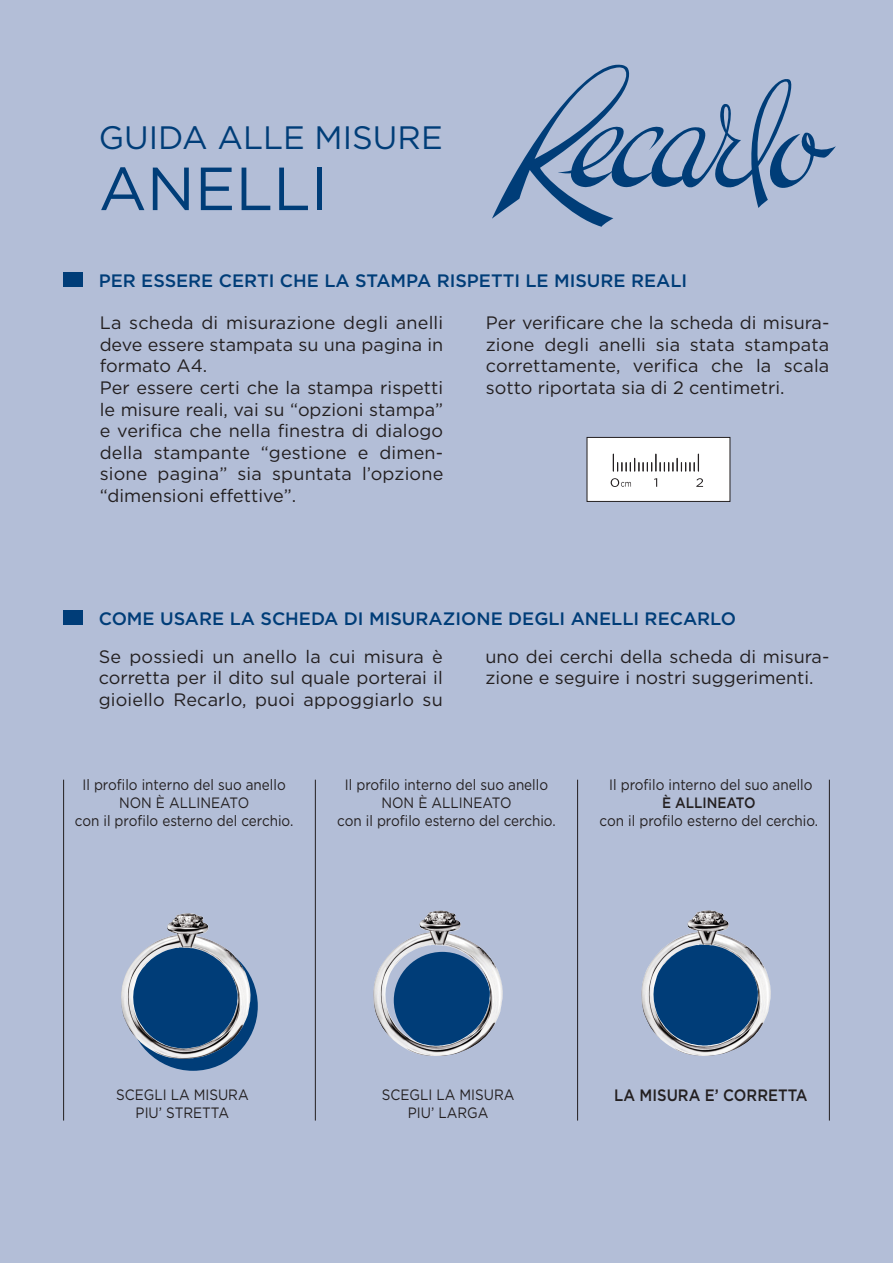
<style>
.page{position:relative;width:893px;height:1263px;background:#fff}
.page>*{position:absolute;margin:0;border:0;box-sizing:border-box;transform-origin:0 0}
.t1{font:60.75px "Gotham";color:#003d78}
.t2{font:32.4px "Gotham";color:#003d78}
.t3{font:18px/21.6px "Gotham";color:#231f20}
.t4{font:500 18px "Gotham";color:#003d78}
.t5{font:500 16.5px "Gotham";color:#231f20;scale:.9 1}
.t6{font:15px/18px "Gotham";color:#231f20;text-align:center;scale:.9 1}
.t7{font:500 15px "Gotham";color:#231f20;scale:.9 1}
</style>
<div class="page">
<div style="left:0;top:0;width:892px;height:1263px;background:#b3bed7"></div>
<div style="left:587px;top:437px;width:143px;height:64px;background:#fff"></div>
<svg style="left:612px;top:454px;width:87px;height:17px"></svg>
<svg style="left:610px;top:478px;width:21px;height:9px"></svg>
<svg style="left:696px;top:478px;width:7px;height:9px"></svg>
<svg style="left:654px;top:478px;width:3px;height:9px"></svg>
<div style="left:586px;top:437px;width:144px;height:65px;border:1px solid #231f20"></div>
<div style="left:128px;top:941px;width:130px;height:130px;background:#003d78;border-radius:50%"></div>
<img style="left:121px;top:913px;width:129px;height:146px">
<img style="left:373px;top:910px;width:130px;height:145px">
<hr style="left:315px;top:780px;width:1px;height:341px;background:#231f20">
<hr style="left:577px;top:780px;width:1px;height:341px;background:#231f20">
<img style="left:641px;top:910px;width:129px;height:145px">
<svg style="left:492px;top:65px;width:343px;height:162px"></svg>
<div style="left:64px;top:272px;width:19px;height:15px;background:#003d78"></div>
<div style="left:64px;top:610px;width:19px;height:15px;background:#003d78"></div>
<hr style="left:63px;top:780px;width:1px;height:341px;background:#231f20">
<hr style="left:829px;top:780px;width:1px;height:341px;background:#231f20">
<h2 class="t2" style="left:99px;top:125px;width:345px">GUIDA ALLE MISURE</h2>
<h1 class="t1" style="left:99px;top:166px;width:231px">ANELLI</h1>
<p class="t4" style="left:99px;top:274px;width:590px">PER ESSERE CERTI CHE LA STAMPA RISPETTI LE MISURE REALI</p>
<p class="t3" style="left:100px;top:313px;width:345px">La scheda di misurazione degli anelli deve essere stampata su una pagina in formato A4.<br>Per essere certi che la stampa rispetti le misure reali, vai su “opzioni stampa” e verifica che nella finestra di dialogo della stampante “gestione e dimen&shy;sione pagina” sia spuntata l’opzione “dimensioni effettive”.</p>
<p class="t3" style="left:486px;top:313px;width:345px;text-align:justify">Per verificare che la scheda di misura&shy;zione degli anelli sia stata stampata correttamente, verifica che la scala sotto riportata sia di 2 centimetri.</p>
<p class="t4" style="left:99px;top:613px;width:638px">COME USARE LA SCHEDA DI MISURAZIONE DEGLI ANELLI RECARLO</p>
<p class="t3" style="left:99px;top:647px;width:345px;text-align:justify">Se possiedi un anello la cui misura è corretta per il dito sul quale porterai il gioiello Recarlo, puoi appoggiarlo su</p>
<p class="t3" style="left:485px;top:647px;width:345px">uno dei cerchi della scheda di misura&shy;zione e seguire i nostri suggerimenti.</p>
<p class="t6" style="left:75px;top:777px;width:244px">Il profilo interno del suo anello<br>NON È ALLINEATO<br>con il profilo esterno del cerchio.</p>
<p class="t6" style="left:337px;top:777px;width:244px">Il profilo interno del suo anello<br>NON È ALLINEATO<br>con il profilo esterno del cerchio.</p>
<p class="t6" style="left:609px;top:777px;width:227px">Il profilo interno del suo anello</p>
<p class="t7" style="left:662px;top:798px;width:106px">È ALLINEATO</p>
<p class="t6" style="left:599px;top:813px;width:244px">con il profilo esterno del cerchio.</p>
<p class="t6" style="left:116px;top:1086px;width:149px">SCEGLI LA MISURA<br>PIU’ STRETTA</p>
<p class="t6" style="left:382px;top:1086px;width:149px">SCEGLI LA MISURA<br>PIU’ LARGA</p>
<p class="t5" style="left:614px;top:1089px;width:216px">LA MISURA E’ CORRETTA</p>
</div>
